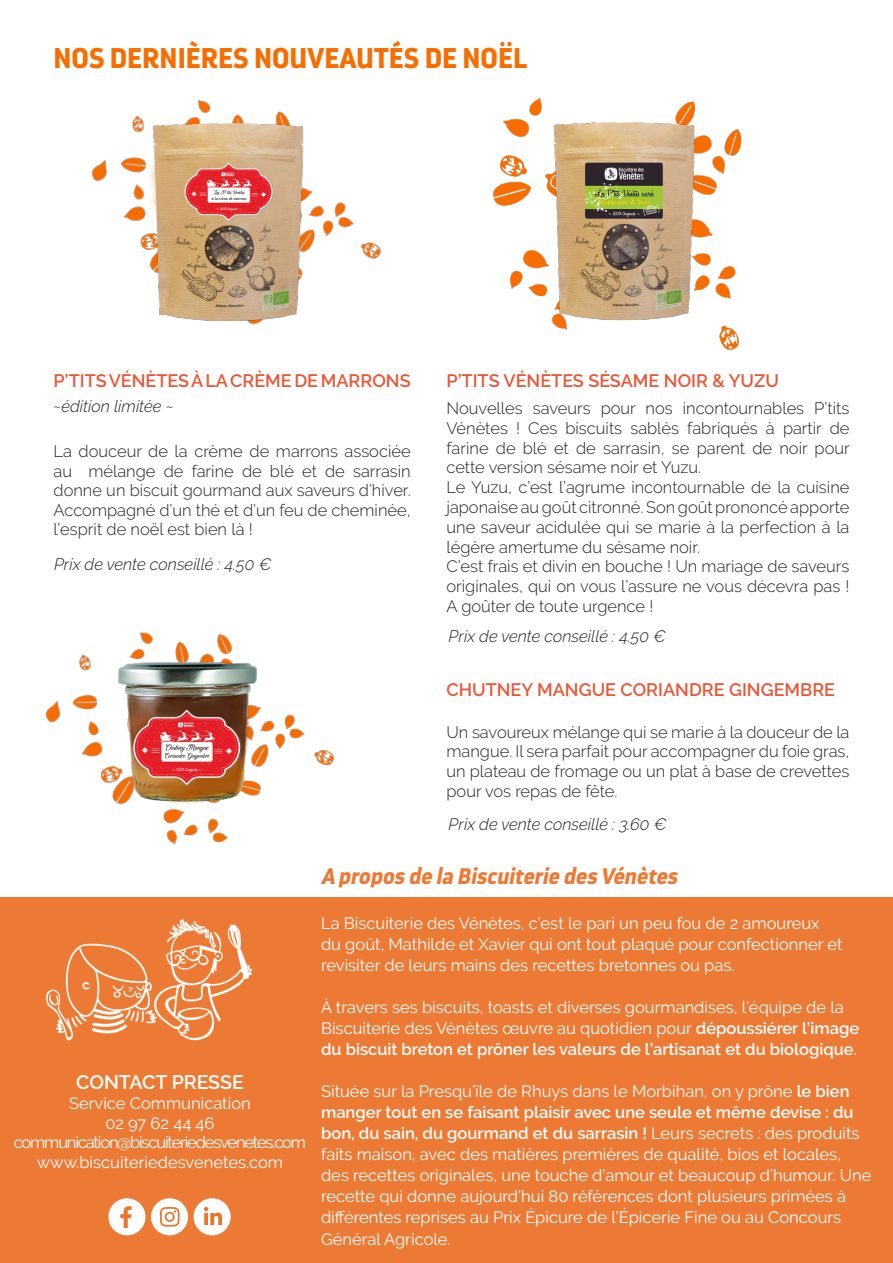
<style>
.page{position:relative;width:893px;height:1263px;background:#fff}
.page>*{position:absolute;margin:0;border:0;box-sizing:border-box;transform-origin:0 0}
.t1{font:700 28.5px "Darwin Pro";color:#f76d00}
.t2{font:italic 700 22.5px "Darwin Pro";color:#ec7a35}
.t3{font:600 19.5px "Raleway";color:#fff}
.t4{font:600 18px "Raleway";color:#e75738}
.t5{font:16.5px/21.1px "Raleway";color:#fff}
.t6{font:300 16.5px/19.8px "Raleway";color:#231f20;text-align:justify}
.t7{font:italic 300 16.5px "Raleway";color:#231f20}
.t8{font:16.5px "Raleway";letter-spacing:-.07em;color:#fff}
.t9{font:6px "Waving at Christmas";color:#231f20}
.s1{font-weight:600}
</style>
<div class="page">
<div style="left:0;top:897px;width:893px;height:366px;background:#ec7a35"></div>
<img style="left:46px;top:919px;width:206px;height:122px">
<div style="left:108px;top:1198px;width:38px;height:37px;background:#fff;border-radius:50%"></div>
<svg style="left:120px;top:1206px;width:12px;height:22px"></svg>
<div style="left:151px;top:1198px;width:37px;height:37px;background:#fff;border-radius:50%"></div>
<svg style="left:160px;top:1207px;width:20px;height:20px"></svg>
<div style="left:194px;top:1198px;width:37px;height:37px;background:#fff;border-radius:50%"></div>
<svg style="left:204px;top:1207px;width:18px;height:18px"></svg>
<img style="left:91px;top:99px;width:290px;height:226px">
<img style="left:148px;top:118px;width:160px;height:203px">
<img style="left:493px;top:99px;width:249px;height:252px">
<img style="left:549px;top:117px;width:150px;height:210px">
<img style="left:45px;top:632px;width:290px;height:213px">
<img style="left:97px;top:643px;width:188px;height:173px">
<svg style="left:165px;top:744px;width:45px;height:16px"></svg>
<p class="t1" style="left:54px;top:38px;width:475px">NOS DERNIÈRES NOUVEAUTÉS DE NOËL</p>
<p class="t9" style="left:214px;top:189px;width:33px">Les P’tits Vénètes</p>
<p class="t9" style="left:212px;top:195px;width:36px">à la crème de marrons</p>
<p class="t4" style="left:54px;top:370px;width:359px">P’TITS VÉNÈTES À LA CRÈME DE MARRONS</p>
<p class="t7" style="left:54px;top:397px;width:122px">~édition limitée ~</p>
<p class="t6" style="left:54px;top:442px;width:359px">La douceur de la crème de marrons associée au mélange de farine de blé et de sarrasin donne un biscuit gourmand aux saveurs d’hiver.<br>Accompagné d’un thé et d’un feu de cheminée, l’esprit de noël est bien là !</p>
<p class="t7" style="left:54px;top:554px;width:219px">Prix de vente conseillé : 4.50 €</p>
<p class="t4" style="left:446px;top:370px;width:334px">P’TITS VÉNÈTES SÉSAME NOIR &amp; YUZU</p>
<p class="t6" style="left:446px;top:398px;width:405px">Nouvelles saveurs pour nos incontournables P’tits Vénètes ! Ces biscuits sablés fabriqués à partir de farine de blé et de sarrasin, se parent de noir pour cette version sésame noir et Yuzu.</p>
<p class="t6" style="left:446px;top:477px;width:404px">Le Yuzu, c’est l’agrume incontournable de la cuisine japonaise au goût citronné. Son goût prononcé apporte une saveur acidulée qui se marie à la perfection à la légère amertume du sésame noir.</p>
<p class="t6" style="left:446px;top:556px;width:404px">C’est frais et divin en bouche ! Un mariage de saveurs originales, qui on vous l’assure ne vous décevra pas !<br>A goûter de toute urgence !</p>
<p class="t7" style="left:449px;top:627px;width:219px">Prix de vente conseillé : 4.50 €</p>
<p class="t4" style="left:446px;top:679px;width:390px">CHUTNEY MANGUE CORIANDRE GINGEMBRE</p>
<p class="t6" style="left:446px;top:722px;width:404px">Un savoureux mélange qui se marie à la douceur de la mangue. Il sera parfait pour accompagner du foie gras, un plateau de fromage ou un plat à base de crevettes pour vos repas de fête.</p>
<p class="t7" style="left:449px;top:815px;width:219px">Prix de vente conseillé : 3.60 €</p>
<p class="t3" style="left:76px;top:1071px;width:169px">CONTACT PRESSE</p>
<p class="t5" style="left:69px;top:1092px;width:183px">Service Communication</p>
<p class="t5" style="left:105px;top:1112px;width:111px">02 97 62 44 46</p>
<p class="t8" style="left:14px;top:1133px;width:294px">communication@biscuiteriedesvenetes.com</p>
<p class="t5" style="left:37px;top:1152px;width:248px">www.biscuiteriedesvenetes.com</p>
<p class="t2" style="left:321px;top:860px;width:363px">A propos de la Biscuiterie des Vénètes</p>
<p class="t5" style="left:321px;top:913px;width:523px">La Biscuiterie des Vénètes, c’est le pari un peu fou de 2 amoureux du goût, Mathilde et Xavier qui ont tout plaqué pour confectionner et revisiter de leurs mains des recettes bretonnes ou pas.</p>
<p class="t5" style="left:321px;top:997px;width:540px">À travers ses biscuits, toasts et diverses gourmandises, l’équipe de la<br>Biscuiterie des Vénètes œuvre au quotidien pour <span class="s1">dépoussiérer l’image du biscuit breton et prôner les valeurs de l’artisanat et du biologique</span>.</p>
<p class="t5" style="left:321px;top:1081px;width:552px">Située sur la Presqu’île de Rhuys dans le Morbihan, on y prône <span class="s1">le bien manger tout en se faisant plaisir avec une seule et même devise : du bon, du sain, du gourmand et du sarrasin !</span> Leurs secrets : des produits faits maison, avec des matières premières de qualité, bios et locales, des recettes originales, une touche d’amour et beaucoup d’humour. Une recette qui donne aujourd’hui 80 références dont plusieurs primées à différentes reprises au Prix Épicure de l’Épicerie Fine ou au Concours Général Agricole.</p>
</div>
